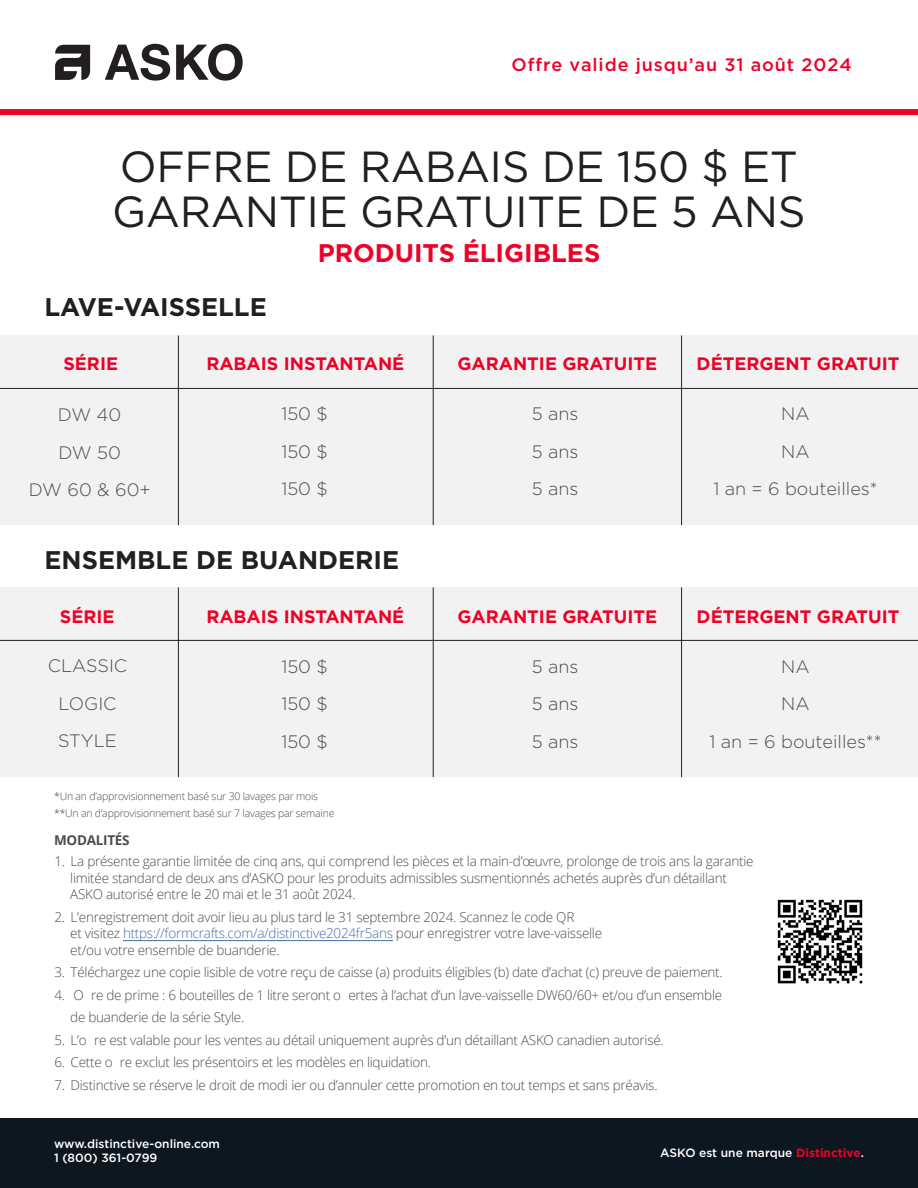
<style>
.page{position:relative;width:918px;height:1188px;background:#fff}
.page>*{position:absolute;margin:0;border:0;box-sizing:border-box;transform-origin:0 0}
.t1{font:43.5px/45px "Gotham";letter-spacing:-.01em;color:#231f20}
.t2{font:700 25.5px "Gotham";color:#231f20}
.t3{font:700 25.5px "Gotham";color:#ef0027}
.t4{font:300 18px/37.5px "Gotham";color:#4b4c4d;text-align:center}
.t5{font:700 18px "Gotham";color:#ef0027}
.t6{font:500 18px "Gotham";letter-spacing:.05em;color:#ef0027}
.t7{font:300 13.5px/16.5px "Open Sans";letter-spacing:-.02em;color:#4b4c4d}
.t8{font:700 13.5px "Open Sans";letter-spacing:-.02em;color:#4b4c4d}
.t9{font:500 12px/14.4px "Gotham";color:#fff}
.t10{font:300 10.5px "Open Sans";letter-spacing:-.02em;color:#4b4c4d}
.s1{color:#436da8}
.s2{font-weight:700;color:#ef0027}
</style>
<div class="page">
<div style="left:0;top:1118px;width:918px;height:70px;background:#0d1720"></div>
<div style="left:0;top:109px;width:918px;height:6px;background:#ef0027"></div>
<svg style="left:55px;top:44px;width:188px;height:37px"></svg>
<img style="left:777px;top:899px;width:86px;height:85px">
<div style="left:0;top:335px;width:918px;height:190px;background:#f3f2f3"></div>
<hr style="left:0;top:388px;width:918px;height:1px;background:#231f20">
<hr style="left:433px;top:335px;width:1px;height:190px;background:#231f20">
<hr style="left:178px;top:335px;width:1px;height:190px;background:#231f20">
<hr style="left:681px;top:335px;width:1px;height:190px;background:#231f20">
<div style="left:0;top:587px;width:918px;height:190px;background:#f3f2f3"></div>
<hr style="left:0;top:640px;width:918px;height:1px;background:#231f20">
<hr style="left:433px;top:587px;width:1px;height:190px;background:#231f20">
<hr style="left:178px;top:587px;width:1px;height:190px;background:#231f20">
<hr style="left:681px;top:587px;width:1px;height:190px;background:#231f20">
<hr style="left:123px;top:940px;width:270px;height:1px;background:#436da8">
<p class="t6" style="left:512px;top:53px;width:342px">Offre valide jusqu’au 31 août 2024</p>
<p class="t1" style="left:112px;top:144px;width:695px">OFFRE DE RABAIS DE 150 $ ET<br>GARANTIE GRATUITE DE 5 ANS</p>
<p class="t3" style="left:318px;top:236px;width:284px">PRODUITS ÉLIGIBLES</p>
<p class="t2" style="left:44px;top:290px;width:224px">LAVE-VAISSELLE</p>
<p class="t5" style="left:63px;top:351px;width:56px">SÉRIE</p>
<p class="t5" style="left:206px;top:351px;width:199px">RABAIS INSTANTANÉ</p>
<p class="t5" style="left:458px;top:351px;width:201px">GARANTIE GRATUITE</p>
<p class="t5" style="left:697px;top:351px;width:205px">DÉTERGENT GRATUIT</p>
<p class="t4" style="left:29px;top:396px;width:123px">DW 40<br>DW 50<br>DW 60 &amp; 60+</p>
<p class="t4" style="left:532px;top:394px;width:48px;text-align:justify">5 ans 5 ans 5 ans</p>
<p class="t4" style="left:713px;top:394px;width:166px">NA<br>NA<br>1 an = 6 bouteilles*</p>
<p class="t4" style="left:281px;top:394px;width:48px;text-align:justify">150 $ 150 $ 150 $</p>
<p class="t2" style="left:44px;top:543px;width:356px">ENSEMBLE DE BUANDERIE</p>
<p class="t5" style="left:60px;top:604px;width:56px">SÉRIE</p>
<p class="t4" style="left:48px;top:646px;width:81px">CLASSIC<br>LOGIC<br>STYLE</p>
<p class="t5" style="left:206px;top:604px;width:199px">RABAIS INSTANTANÉ</p>
<p class="t5" style="left:458px;top:604px;width:201px">GARANTIE GRATUITE</p>
<p class="t5" style="left:697px;top:604px;width:205px">DÉTERGENT GRATUIT</p>
<p class="t4" style="left:532px;top:647px;width:48px;text-align:justify">5 ans 5 ans 5 ans</p>
<p class="t4" style="left:709px;top:647px;width:173px">NA<br>NA<br>1 an = 6 bouteilles**</p>
<p class="t4" style="left:281px;top:647px;width:48px;text-align:justify">150 $ 150 $ 150 $</p>
<p class="t10" style="left:54px;top:789px;width:266px">*Un an d’approvisionnement basé sur 30 lavages par mois</p>
<p class="t10" style="left:54px;top:806px;width:282px">**Un an d’approvisionnement basé sur 7 lavages par semaine</p>
<p class="t8" style="left:54px;top:831px;width:77px">MODALITÉS</p>
<p class="t7" style="left:70px;top:853px;width:685px;text-indent:-16px">1. La présente garantie limitée de cinq ans, qui comprend les pièces et la main-d’œuvre, prolonge de trois ans la garantie limitée standard de deux ans d’ASKO pour les produits admissibles susmentionnés achetés auprès d’un détaillant<br>ASKO autorisé entre le 20 mai et le 31 août 2024.</p>
<p class="t7" style="left:70px;top:908px;width:533px;text-indent:-16px">2. L’enregistrement doit avoir lieu au plus tard le 31 septembre 2024. Scannez le code QR<br>et visitez <span class="s1">https://formcrafts.com/a/distinctive2024fr5ans</span> pour enregistrer votre lave-vaisselle et/ou votre ensemble de buanderie.</p>
<p class="t7" style="left:54px;top:964px;width:670px">3. Téléchargez une copie lisible de votre reçu de caisse (a) produits éligibles (b) date d’achat (c) preuve de paiement.</p>
<p class="t7" style="left:70px;top:983px;width:653px;line-height:22.5px;text-indent:-16px">4. O re de prime : 6 bouteilles de 1 litre seront o ertes à l’achat d’un lave-vaisselle DW60/60+ et/ou d’un ensemble de buanderie de la série Style.</p>
<p class="t7" style="left:54px;top:1031px;width:611px">5. L’o re est valable pour les ventes au détail uniquement auprès d’un détaillant ASKO canadien autorisé.</p>
<p class="t7" style="left:54px;top:1054px;width:378px">6. Cette o re exclut les présentoirs et les modèles en liquidation.</p>
<p class="t7" style="left:54px;top:1076px;width:605px">7. Distinctive se réserve le droit de modi ier ou d’annuler cette promotion en tout temps et sans préavis.</p>
<p class="t9" style="left:54px;top:1136px;width:168px">www.distinctive-online.com<br>1 (800) 361-0799</p>
<p class="t9" style="left:660px;top:1146px;width:205px">ASKO est une marque <span class="s2">Distinctive</span>.</p>
</div>
